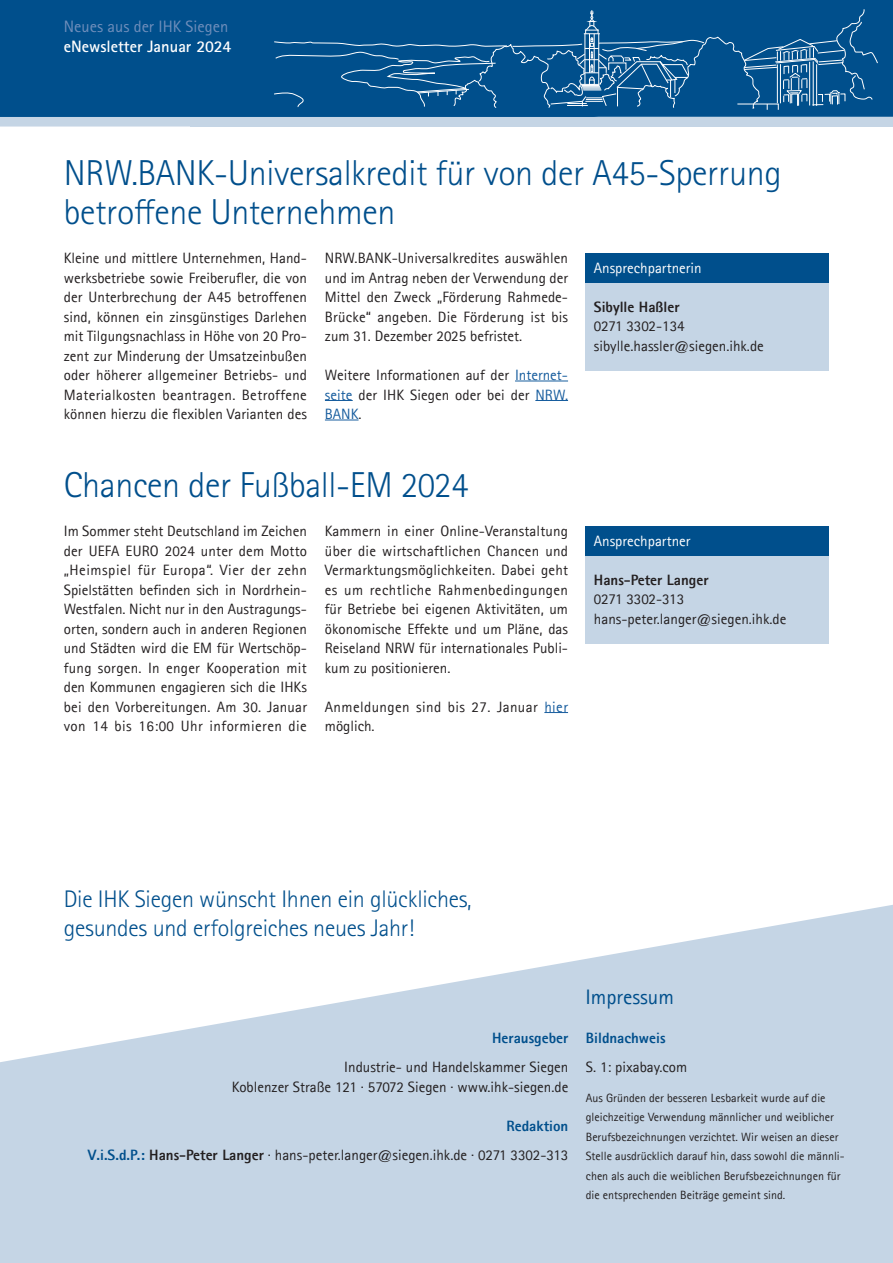
<style>
.page{position:relative;width:893px;height:1263px;background:#fff}
.page>*{position:absolute;margin:0;border:0;box-sizing:border-box;transform-origin:0 0}
.H2_5{font:300 36px/39px "Rotis Sans Serif Std";letter-spacing:-.01em;color:#004f8c}
.H2_5-2{font:300 24px/29.2px "Rotis Sans Serif Std";letter-spacing:-.01em;color:#004f8c}
.t1{font:21px "Agfa Rotis Sans Serif";color:#004f8c}
.t2{font:700 16.5px "Rotis Sans Serif Std";color:#fff}
.t3{font:16.5px "Rotis Sans Serif Std";color:#6f8ebb}
.Fließtext{font:15px/19.5px "Agfa Rotis Sans Serif";color:#231f20;text-align:justify}
.Anreißer{font:15px "Agfa Rotis Sans Serif";color:#231f20}
.Fließtext-2{font:15px/19.5px "Agfa Rotis Sans Serif";letter-spacing:.025em;color:#231f20}
.Fließtext-3{font:15px "Agfa Rotis Sans Serif";color:#fff}
.Fließtext-4{font:700 15px "Agfa Rotis Sans Serif";color:#231f20}
.Anreißer-2{font:700 15px "Agfa Rotis Sans Serif";color:#004f8c}
.Fließtext-5{font:700 15px "Agfa Rotis Sans Serif";color:#004f8c}
.Anreißer-3{font:12px/19.5px "Agfa Rotis Sans Serif";color:#231f20}
.s1{color:#175d9e}
.s2{font-weight:700;color:#004f8c}
.s3{font-weight:700}
</style>
<div class="page">
<div style="left:0;top:117px;width:893px;height:10px;background:#c5d5e5"></div>
<div style="left:0;top:0;width:893px;height:117px;background:#004f8c"></div>
<svg style="left:274px;top:9px;width:604px;height:103px;background:#125b94"></svg>
<hr style="left:515px;top:381px;width:53px;height:1px;background:#175d9e">
<svg style="left:325px;top:400px;width:28px;height:1px"></svg>
<hr style="left:535px;top:400px;width:33px;height:1px;background:#175d9e">
<hr style="left:325px;top:420px;width:34px;height:1px;background:#175d9e">
<div style="left:585px;top:283px;width:244px;height:87px;background:#c5d5e5"></div>
<div style="left:585px;top:253px;width:244px;height:29px;background:#004f8c"></div>
<svg style="left:544px;top:712px;width:24px;height:1px"></svg>
<div style="left:585px;top:556px;width:244px;height:87px;background:#c5d5e5"></div>
<div style="left:585px;top:526px;width:244px;height:30px;background:#004f8c"></div>
<svg style="left:0;top:905px;width:893px;height:162px"></svg>
<div style="left:0;top:1067px;width:893px;height:196px;background:#c5d5e5"></div>
<p class="t3" style="left:64px;top:17px;width:166px">Neues aus der IHK Siegen</p>
<p class="t2" style="left:64px;top:36px;width:169px">eNewsletter Januar 2024</p>
<p class="H2_5" style="left:64px;top:154px;width:719px">NRW.BANK-Universalkredit für von der A45-Sperrung betroffene Unternehmen</p>
<p class="Fließtext" style="left:64px;top:248px;width:245px">Kleine und mittlere Unternehmen, Hand&shy;werksbetriebe sowie Freiberufler, die von der Unterbrechung der A45 betroffenen sind, können ein zinsgünstiges Darlehen mit Tilgungsnachlass in Höhe von 20 Pro&shy;zent zur Minderung der Umsatzeinbußen oder höherer allgemeiner Betriebs- und Materialkosten beantragen. Betroffene können hierzu die flexiblen Varianten des</p>
<p class="Fließtext" style="left:325px;top:248px;width:245px">NRW.BANK-Universalkredites auswählen und im Antrag neben der Verwendung der Mittel den Zweck „Förderung Rahmede-Brücke“ angeben. Die Förderung ist bis zum 31. Dezember 2025 befristet.</p>
<p class="Fließtext" style="left:325px;top:365px;width:245px">Weitere Informationen auf der <span class="s1">Internet&shy;seite</span> der IHK Siegen oder bei der <span class="s1">NRW.<br>BANK</span>.</p>
<p class="H2_5" style="left:64px;top:466px;width:406px">Chancen der Fußball-EM 2024</p>
<p class="Fließtext" style="left:64px;top:521px;width:245px">Im Sommer steht Deutschland im Zeichen der UEFA EURO 2024 unter dem Motto „Heimspiel für Europa“. Vier der zehn Spielstätten befinden sich in Nordrhein-Westfalen. Nicht nur in den Austragungs&shy;orten, sondern auch in anderen Regionen und Städten wird die EM für Wertschöp&shy;fung sorgen. In enger Kooperation mit den Kommunen engagieren sich die IHKs bei den Vorbereitungen. Am 30. Januar von 14 bis 16:00 Uhr informieren die</p>
<p class="Fließtext" style="left:325px;top:521px;width:245px">Kammern in einer Online-Veranstaltung über die wirtschaftlichen Chancen und Vermarktungsmöglichkeiten. Dabei geht es um rechtliche Rahmenbedingungen für Betriebe bei eigenen Aktivitäten, um ökonomische Effekte und um Pläne, das Reiseland NRW für internationales Publi&shy;kum zu positionieren.</p>
<p class="Fließtext-2" style="left:325px;top:697px;width:245px">Anmeldungen sind bis 27. Januar <span class="s1">hier </span>möglich.</p>
<p class="Fließtext-3" style="left:594px;top:259px;width:109px">Ansprechpartnerin</p>
<p class="Fließtext-4" style="left:594px;top:297px;width:87px">Sibylle Haßler</p>
<p class="Fließtext" style="left:594px;top:316px;width:92px">0271 3302-134</p>
<p class="Fließtext" style="left:594px;top:336px;width:171px">sibylle.hassler@siegen.ihk.de</p>
<p class="Fließtext-3" style="left:594px;top:532px;width:98px">Ansprechpartner</p>
<p class="Fließtext-4" style="left:594px;top:570px;width:116px">Hans-Peter Langer</p>
<p class="Fließtext" style="left:594px;top:589px;width:92px">0271 3302-313</p>
<p class="Fließtext" style="left:594px;top:609px;width:194px">hans-peter.langer@siegen.ihk.de</p>
<p class="H2_5-2" style="left:64px;top:884px;width:409px">Die IHK Siegen wünscht Ihnen ein glückliches, gesundes und erfolgreiches neues Jahr!</p>
<p class="Anreißer-2" style="left:492px;top:1028px;width:78px">Herausgeber</p>
<p class="Fließtext" style="left:232px;top:1057px;width:338px;text-align:right">Industrie- und Handelskammer Siegen<br>Koblenzer Straße 121 · 57072 Siegen · www.ihk-siegen.de</p>
<p class="Fließtext-5" style="left:506px;top:1116px;width:63px">Redaktion</p>
<p class="Anreißer" style="left:88px;top:1146px;width:482px"><span class="s2">V.i.S.d.P.:</span> <span class="s3">Hans-Peter Langer</span> · hans-peter.langer@siegen.ihk.de · 0271 3302-313</p>
<h3 class="t1" style="left:585px;top:985px;width:90px">Impressum</h3>
<p class="Anreißer-2" style="left:586px;top:1028px;width:81px">Bildnachweis</p>
<p class="Fließtext" style="left:586px;top:1057px;width:103px">S. 1: pixabay.com</p>
<p class="Anreißer-3" style="left:586px;top:1088px;width:260px">Aus Gründen der besseren Lesbarkeit wurde auf die gleichzeitige Verwendung männlicher und weiblicher Berufsbezeichnungen verzichtet. Wir weisen an dieser Stelle ausdrücklich darauf hin, dass sowohl die männli&shy;chen als auch die weiblichen Berufsbezeichnungen für die entsprechenden Beiträge gemeint sind.</p>
</div>
